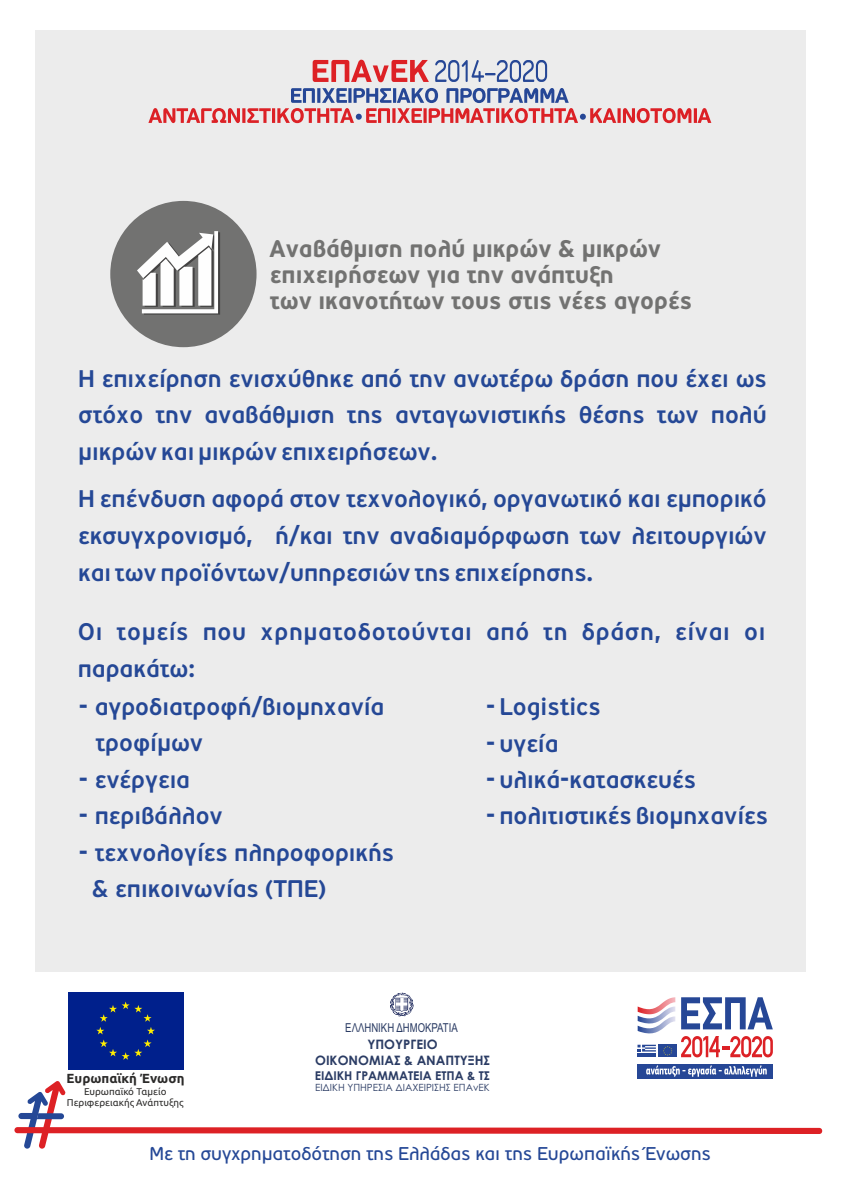
<style>
.page{position:relative;width:842px;height:1191px;background:#fff}
.page>*{position:absolute;margin:0;border:0;box-sizing:border-box;transform-origin:0 0}
.t1{font:500 24px/36.8px "PF Traffic";color:#254896;text-align:justify}
.t2{font:700 24px/25.9px "PF Traffic";color:#727271}
.t3{font:500 24px/36.8px "PF Traffic";letter-spacing:.03em;color:#254896}
.t4{font:18.5px "PF Traffic";color:#254896}
.t5{font:700 13.2px "Ubuntu";color:#2b2a29}
.t6{font:700 13px/15.7px "Century Gothic";color:#2b3c64;text-align:center}
.t7{font:12.3px "Arial";color:#2b3c64;scale:.78 1}
.t8{font:700 12.1px "Century Gothic";color:#2b3c64}
.t9{font:9.9px "Century Gothic";color:#2b3c64}
.t10{font:9.8px/11px "Ubuntu";color:#2b2a29;text-align:center}
</style>
<div class="page">
<div style="left:36px;top:30px;width:770px;height:941px;background:#ececec"></div>
<svg style="left:313px;top:60px;width:116px;height:22px"></svg>
<svg style="left:435px;top:60px;width:112px;height:22px"></svg>
<svg style="left:148px;top:88px;width:563px;height:35px"></svg>
<div style="left:110px;top:201px;width:147px;height:146px;background:#727271;border-radius:50%"></div>
<svg style="left:137px;top:231px;width:83px;height:84px"></svg>
<svg style="left:14px;top:1081px;width:809px;height:53px"></svg>
<svg style="left:18px;top:1091px;width:46px;height:57px"></svg>
<div style="left:68px;top:992px;width:116px;height:77px;background:#00208c"></div>
<svg style="left:96px;top:1001px;width:59px;height:58px"></svg>
<svg style="left:681px;top:997px;width:92px;height:32px"></svg>
<svg style="left:681px;top:1036px;width:92px;height:21px"></svg>
<div style="left:637px;top:1063px;width:136px;height:15px;background:#264796"></div>
<svg style="left:637px;top:1044px;width:19px;height:13px"></svg>
<svg style="left:638px;top:997px;width:37px;height:37px"></svg>
<div style="left:659px;top:1044px;width:18px;height:13px;background:#264796"></div>
<svg style="left:663px;top:1046px;width:9px;height:9px"></svg>
<svg style="left:646px;top:1065px;width:121px;height:11px"></svg>
<svg style="left:390px;top:992px;width:24px;height:24px"></svg>
<p class="t2" style="left:270px;top:238px;width:423px">Αναβάθµιση πολύ µικρών &amp; µικρών επιχειρήσεων για την ανάπτυξη<br>των ικανοτήτων τους στις νέες αγορές</p>
<p class="t1" style="left:78px;top:362px;width:690px">Η επιχείρηση ενισχύθηκε από την ανωτέρω δράση που έχει ως στόχο την αναβάθµιση της ανταγωνιστικής θέσης των πολύ µικρών και µικρών επιχειρήσεων.</p>
<p class="t1" style="left:78px;top:483px;width:690px">Η επένδυση αφορά στον τεχνολογικό, οργανωτικό και εµπορικό εκσυγχρονισµό, ή/και την αναδιαµόρφωση των λειτουργιών και των προϊόντων/υπηρεσιών της επιχείρησης.</p>
<p class="t3" style="left:78px;top:615px;width:689px">Οι τοµείς που χρηµατοδοτούνται από τη δράση, είναι οι παρακάτω:</p>
<p class="t1" style="left:95px;top:691px;width:290px;line-height:36.2px;text-indent:-16px">- αγροδιατροφή/βιοµηχανία τροφίµων</p>
<p class="t1" style="left:79px;top:763px;width:112px">- ενέργεια</p>
<p class="t1" style="left:79px;top:799px;width:145px">- περιβάλλον</p>
<p class="t1" style="left:92px;top:836px;width:304px;line-height:36.4px;text-indent:-13px">- τεχνολογίες πληροφορικής &amp; επικοινωνίας (ΤΠΕ)</p>
<p class="t1" style="left:486px;top:691px;width:116px">- Logistics</p>
<p class="t1" style="left:486px;top:727px;width:74px">- υγεία</p>
<p class="t1" style="left:486px;top:763px;width:211px">- υλικά-κατασκευές</p>
<p class="t1" style="left:486px;top:800px;width:283px">- πολιτιστικές βιοµηχανίες</p>
<p class="t5" style="left:67px;top:1073px;width:119px">Ευρωπαϊκή Ένωση</p>
<p class="t10" style="left:67px;top:1086px;width:118px">Ευρωπαϊκό Ταμείο<br>Περιφερειακής Ανάπτυξης</p>
<p class="t7" style="left:345px;top:1023px;width:146px">ΕΛΛΗΝΙΚΗ ΔΗΜΟΚΡΑΤΙΑ</p>
<p class="t8" style="left:315px;top:1070px;width:177px">ΕΙΔΙΚH ΓΡΑΜΜΑΤΕIΑ EΤΠΑ &amp; ΤΣ</p>
<p class="t9" style="left:315px;top:1084px;width:176px">ΕΙΔΙΚH ΥΠΗΡΕΣIΑ ΔΙΑΧΕIΡΙΣΗΣ ΕΠΑνΕΚ</p>
<p class="t6" style="left:315px;top:1037px;width:176px">ΥΠΟΥΡΓΕΙΟ<br>ΟΙΚΟΝΟΜΙΑΣ &amp; ΑΝΑΠΤΥΞΗΣ</p>
<p class="t4" style="left:149px;top:1145px;width:563px">Με τη συγχρηµατοδότηση της Ελλάδας και της Ευρωπαϊκής Ένωσης</p>
</div>
